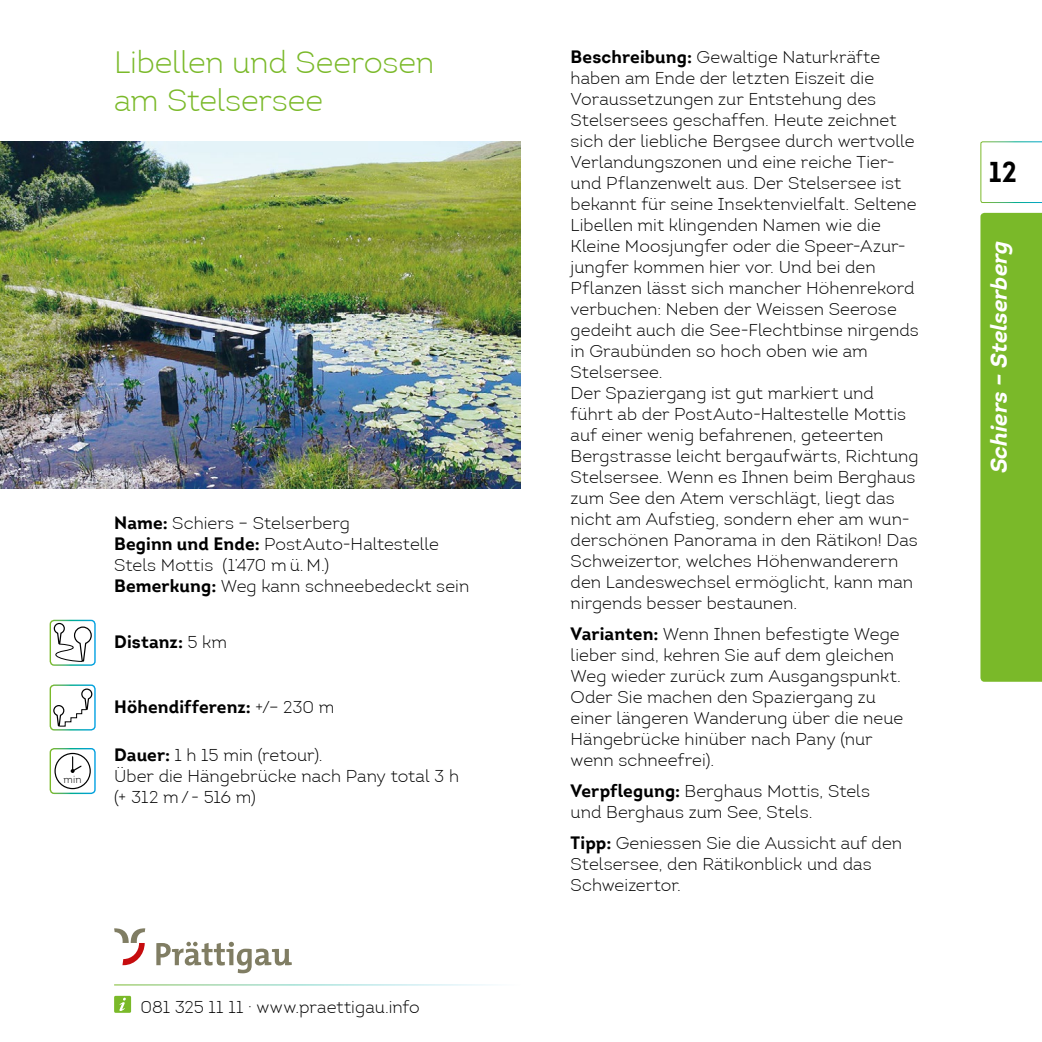
<style>
.page{position:relative;width:1042px;height:1042px;background:#fff}
.page>*{position:absolute;margin:0;border:0;box-sizing:border-box;transform-origin:0 0}
.t1{font:300 31.5px/37.8px "Intro";letter-spacing:-.005em;color:#7ab929}
.t2{font:700 28px "Intro";color:#000}
.t3{font:italic 700 22.75px "Intro";letter-spacing:-.005em;color:#fff}
.t4{font:300 17.5px/21px "Intro";letter-spacing:.005em;color:#000}
.t5{font:700 17.5px "Intro";letter-spacing:.01em;color:#000}
.t6{font:300 10.5px "Intro";color:#000}
.s1{font-weight:700}
.s2{font-weight:300}
</style>
<div class="page">
<img style="left:0;top:141px;width:521px;height:348px">
<div style="left:50px;top:620px;width:46px;height:46px;border:1px solid #fff;border-radius:4px"></div>
<svg style="left:49px;top:622px;width:43px;height:40px"></svg>
<div style="left:50px;top:684px;width:46px;height:46px;border:1px solid #fff;border-radius:4px"></div>
<svg style="left:53px;top:688px;width:40px;height:39px"></svg>
<div style="left:50px;top:748px;width:46px;height:46px;border:1px solid #fff;border-radius:4px"></div>
<div style="left:54px;top:753px;width:37px;height:36px;border:1px solid #000;border-radius:50%"></div>
<svg style="left:71px;top:756px;width:11px;height:17px"></svg>
<div style="left:980px;top:213px;width:62px;height:469px;background:#7ab929"></div>
<svg style="left:980px;top:141px;width:62px;height:62px"></svg>
<div style="left:114px;top:996px;width:17px;height:17px;background:#7ab929;border-radius:2px"></div>
<svg style="left:119px;top:997px;width:7px;height:14px"></svg>
<svg style="left:114px;top:928px;width:31px;height:37px"></svg>
<svg style="left:156px;top:942px;width:136px;height:31px"></svg>
<h1 class="t1" style="left:114px;top:43px;width:321px">Libellen und Seerosen am Stelsersee</h1>
<p class="t6" style="left:64px;top:772px;width:20px">min</p>
<p class="t4" style="left:114px;top:512px;width:357px"><span class="s1">Name:</span> Schiers – Stelserberg<br><span class="s1">Beginn und Ende:</span> PostAuto-Haltestelle Stels Mottis (1’470 m ü. M.)<br><span class="s1">Bemerkung:</span> Weg kann schneebedeckt sein</p>
<p class="t5" style="left:114px;top:630px;width:115px">Distanz: <span class="s2">5 km</span></p>
<p class="t5" style="left:114px;top:696px;width:222px">Höhendifferenz: <span class="s2">+/– 230 m</span></p>
<p class="t4" style="left:114px;top:744px;width:346px"><span class="s1">Dauer:</span> 1 h 15 min (retour).<br>Über die Hängebrücke nach Pany total 3 h (+ 312 m /- 516 m)</p>
<p class="t4" style="left:140px;top:996px;width:281px">081 325 11 11 · www.praettigau.info</p>
<p class="t4" style="left:570px;top:46px;width:350px"><span class="s1">Beschreibung:</span> Gewaltige Naturkräfte haben am Ende der letzten Eiszeit die Voraussetzungen zur Entstehung des Stelsersees geschaffen. Heute zeichnet sich der liebliche Bergsee durch wertvolle Verlandungszonen und eine reiche Tier&shy;und Pflanzenwelt aus. Der Stelsersee ist bekannt für seine Insektenvielfalt. Seltene Libellen mit klingenden Namen wie die Kleine Moosjungfer oder die Speer-Azur&shy;jungfer kommen hier vor. Und bei den Pflanzen lässt sich mancher Höhenrekord verbuchen: Neben der Weissen Seerose gedeiht auch die See-Flechtbinse nirgends in Graubünden so hoch oben wie am Stelsersee.<br>Der Spaziergang ist gut markiert und führt ab der PostAuto-Haltestelle Mottis auf einer wenig befahrenen, geteerten Bergstrasse leicht bergaufwärts, Richtung Stelsersee. Wenn es Ihnen beim Berghaus zum See den Atem verschlägt, liegt das nicht am Aufstieg, sondern eher am wun&shy;derschönen Panorama in den Rätikon! Das Schweizertor, welches Höhenwanderern den Landeswechsel ermöglicht, kann man nirgends besser bestaunen.</p>
<p class="t4" style="left:570px;top:623px;width:334px"><span class="s1">Varianten:</span> Wenn Ihnen befestigte Wege lieber sind, kehren Sie auf dem gleichen Weg wieder zurück zum Ausgangspunkt.<br>Oder Sie machen den Spaziergang zu einer längeren Wanderung über die neue Hängebrücke hinüber nach Pany (nur wenn schneefrei).</p>
<p class="t4" style="left:570px;top:780px;width:301px"><span class="s1">Verpflegung:</span> Berghaus Mottis, Stels und Berghaus zum See, Stels.</p>
<p class="t4" style="left:570px;top:832px;width:333px"><span class="s1">Tipp:</span> Geniessen Sie die Aussicht auf den<br>Stelsersee, den Rätikonblick und das<br>Schweizertor.</p>
<h2 class="t2" style="left:989px;top:154px;width:30px">12</h2>
<h3 class="t3" style="left:984px;top:473px;width:235px;rotate:-90deg">Schiers – Stelserberg</h3>
</div>
